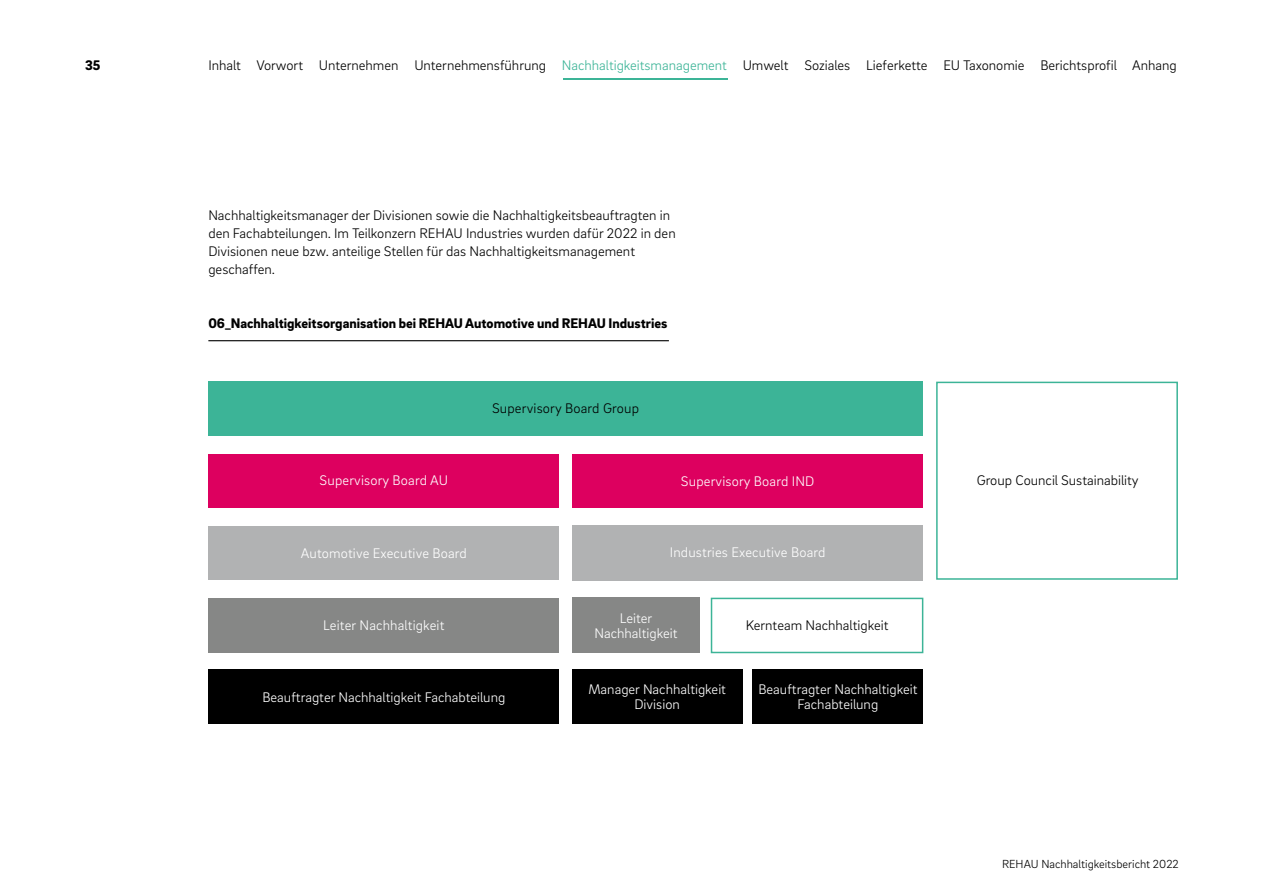
<style>
.page{position:relative;width:1263px;height:893px;background:#fff}
.page>*{position:absolute;margin:0;border:0;box-sizing:border-box;transform-origin:0 0}
.t1{font:300 14.25px/18px "Brix Sans";color:#000}
.t2{font:300 14.25px/15px "Brix Sans";color:#fff;text-align:center}
.t3{font:900 14.25px "Brix Sans";color:#000}
.t4{font:300 12px "Brix Sans";color:#000}
.s1{color:#3cb497}
</style>
<div class="page">
<hr style="left:563px;top:79px;width:164px;height:1px;background:#3cb497">
<div style="left:208px;top:382px;width:715px;height:54px;background:#3cb497"></div>
<div style="left:208px;top:453px;width:351px;height:54px;background:#dd005f"></div>
<div style="left:208px;top:526px;width:351px;height:54px;background:#b1b2b3"></div>
<div style="left:572px;top:454px;width:351px;height:54px;background:#dd005f"></div>
<div style="left:572px;top:525px;width:351px;height:55px;background:#b1b2b3"></div>
<div style="left:572px;top:598px;width:128px;height:55px;background:#868786"></div>
<div style="left:711px;top:598px;width:212px;height:55px;border:2px solid #3cb497"></div>
<div style="left:208px;top:598px;width:351px;height:54px;background:#868786"></div>
<div style="left:572px;top:670px;width:170px;height:54px;background:#000"></div>
<div style="left:753px;top:670px;width:170px;height:54px;background:#000"></div>
<div style="left:208px;top:670px;width:351px;height:54px;background:#000"></div>
<div style="left:936px;top:382px;width:242px;height:198px;border:2px solid #3cb497"></div>
<hr style="left:208px;top:340px;width:461px;height:1px;background:#000">
<p class="t3" style="left:85px;top:56px;width:17px">35</p>
<p class="t1" style="left:208px;top:56px;width:970px">Inhalt Vorwort Unternehmen Unternehmensführung <span class="s1">Nachhaltigkeitsmanagement</span> Umwelt Soziales Lieferkette EU Taxonomie Berichtsprofil Anhang</p>
<p class="t1" style="left:208px;top:205px;width:469px">Nachhaltigkeitsmanager der Divisionen sowie die Nachhaltigkeitsbeauftragten in den Fachabteilungen. Im Teilkonzern REHAU Industries wurden dafür 2022 in den Divisionen neue bzw. anteilige Stellen für das Nachhaltigkeitsmanagement geschaffen.</p>
<p class="t3" style="left:208px;top:313px;width:461px">06_Nachhaltigkeitsorganisation bei REHAU Automotive und REHAU Industries</p>
<p class="t2" style="left:320px;top:472px;width:130px">Supervisory Board AU</p>
<p class="t2" style="left:301px;top:545px;width:168px">Automotive Executive Board</p>
<p class="t1" style="left:492px;top:399px;width:148px">Supervisory Board Group</p>
<p class="t2" style="left:681px;top:473px;width:135px">Supervisory Board IND</p>
<p class="t2" style="left:670px;top:544px;width:157px">Industries Executive Board</p>
<p class="t2" style="left:594px;top:610px;width:85px">Leiter<br>Nachhaltigkeit</p>
<p class="t2" style="left:323px;top:617px;width:123px">Leiter Nachhaltigkeit</p>
<p class="t1" style="left:746px;top:616px;width:144px">Kernteam Nachhaltigkeit</p>
<p class="t2" style="left:262px;top:689px;width:244px">Beauftragter Nachhaltigkeit Fachabteilung</p>
<p class="t2" style="left:588px;top:681px;width:139px">Manager Nachhaltigkeit<br>Division</p>
<p class="t2" style="left:758px;top:681px;width:161px">Beauftragter Nachhaltigkeit<br>Fachabteilung</p>
<p class="t1" style="left:977px;top:471px;width:164px">Group Council Sustainability</p>
<p class="t4" style="left:1002px;top:856px;width:178px">REHAU Nachhaltigkeitsbericht 2022</p>
</div>
